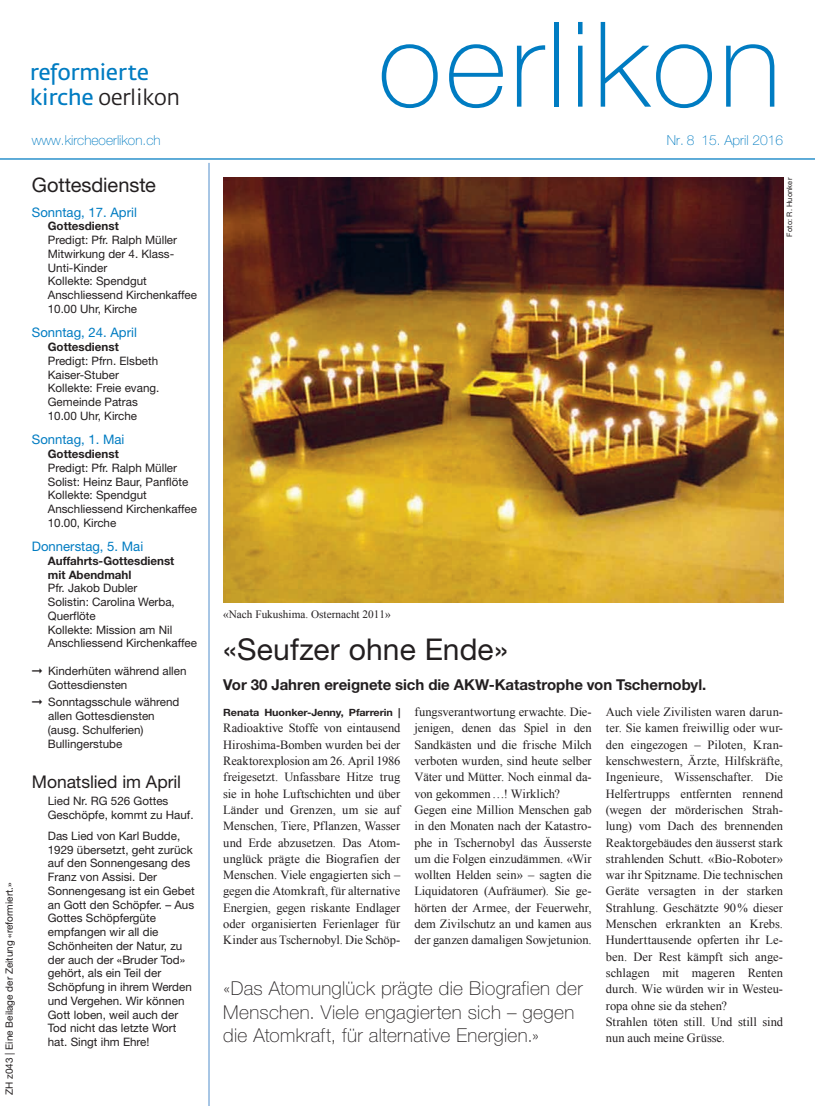
<style>
.page{position:relative;width:815px;height:1106px;background:#fff}
.page>*{position:absolute;margin:0;border:0;box-sizing:border-box;transform-origin:0 0}
.t1{font:100 118.62px "Helvetica Neue LT Std";letter-spacing:.03em;color:#007cc2}
.t2{font:30px "Helvetica Neue LT Std";letter-spacing:.005em;color:#231f20}
.t3{font:21.75px/24.5px "Fedra Sans";letter-spacing:-.02em;color:#007cc2}
.t4{font:20px "Helvetica Neue LT Std";letter-spacing:-.005em;color:#231f20}
.t5{font:100 19.12px/23.5px "Helvetica Neue LT Std";letter-spacing:.015em;color:#231f20}
.t6{font:17.5px "Helvetica Neue LT Std";letter-spacing:-.005em;color:#231f20}
.t7{font:700 15px "Helvetica Neue LT Std";letter-spacing:-.005em;color:#231f20}
.t8{font:100 13.75px "Helvetica Neue LT Std";color:#007cc2}
.t9{font:13.12px "Helvetica Neue LT Std";color:#007cc2}
.t10{font:12.5px/16.2px "Times New Roman";color:#231f20}
.t11{font:11.62px/13.8px "Helvetica Neue LT Std";color:#231f20}
.t12{font:700 11.62px/13.8px "Helvetica Neue LT Std";color:#231f20}
.t13{font:11.25px "Times New Roman";color:#231f20}
.t14{font:10px "Helvetica Neue LT Std";color:#231f20}
.t15{font:700 10px "Helvetica Neue LT Std";letter-spacing:-.01em;color:#231f20;scale:1.08 1}
.t16{font:7.5px "Helvetica Neue LT Std";letter-spacing:.02em;color:#231f20}
.s1{color:#231f20}
</style>
<div class="page">
<hr style="left:208px;top:163px;width:2px;height:943px;background:#73a4d6">
<hr style="left:0;top:158px;width:815px;height:2px;background:#007cc2">
<img style="left:223px;top:178px;width:560px;height:424px">
<p class="t14" style="left:3px;top:1095px;width:214px;rotate:-90deg">ZH z043 | Eine Beilage der Zeitung «reformiert.»</p>
<h3 class="t3" style="left:30px;top:61px;width:152px">reformierte kirche <span class="s1">oerlikon</span></h3>
<p class="t8" style="left:32px;top:133px;width:130px">www.kircheoerlikon.ch</p>
<h3 class="t4" style="left:32px;top:173px;width:126px">Gottesdienste</h3>
<p class="t9" style="left:32px;top:204px;width:107px">Sonntag, 17. April</p>
<p class="t12" style="left:48px;top:219px;width:73px">Gottesdienst</p>
<p class="t11" style="left:48px;top:233px;width:151px">Predigt: Pfr. Ralph Müller<br>Mitwirkung der 4. Klass-<br>Unti-Kinder<br>Kollekte: Spendgut<br>Anschliessend Kirchenkaffee<br>10.00 Uhr, Kirche</p>
<p class="t9" style="left:32px;top:325px;width:107px">Sonntag, 24. April</p>
<p class="t12" style="left:48px;top:340px;width:73px">Gottesdienst</p>
<p class="t11" style="left:48px;top:354px;width:113px">Predigt: Pfrn. Elsbeth<br>Kaiser-Stuber<br>Kollekte: Freie evang.<br>Gemeinde Patras<br>10.00 Uhr, Kirche</p>
<p class="t9" style="left:32px;top:432px;width:94px">Sonntag, 1. Mai</p>
<p class="t12" style="left:48px;top:447px;width:73px">Gottesdienst</p>
<p class="t11" style="left:48px;top:460px;width:151px">Predigt: Pfr. Ralph Müller<br>Solist: Heinz Baur, Panflöte<br>Kollekte: Spendgut<br>Anschliessend Kirchenkaffee<br>10.00, Kirche</p>
<p class="t9" style="left:32px;top:538px;width:113px">Donnerstag, 5. Mai</p>
<p class="t12" style="left:48px;top:553px;width:128px">Auffahrts-Gottesdienst mit Abendmahl</p>
<p class="t11" style="left:48px;top:581px;width:151px">Pfr. Jakob Dubler<br>Solistin: Carolina Werba,<br>Querflöte<br>Kollekte: Mission am Nil<br>Anschliessend Kirchenkaffee</p>
<p class="t11" style="left:48px;top:664px;width:140px;text-indent:-16px">➞ Kinderhüten während allen<br>Gottesdiensten</p>
<p class="t11" style="left:48px;top:695px;width:133px;text-indent:-16px">➞ Sonntagsschule während allen Gottesdiensten (ausg. Schulferien)<br>Bullingerstube</p>
<h3 class="t6" style="left:32px;top:771px;width:151px">Monatslied im April</h3>
<p class="t11" style="left:48px;top:794px;width:147px">Lied Nr. RG 526 Gottes<br>Geschöpfe, kommt zu Hauf.</p>
<p class="t11" style="left:48px;top:828px;width:148px">Das Lied von Karl Budde,<br>1929 übersetzt, geht zurück auf den Sonnengesang des<br>Franz von Assisi. Der<br>Sonnengesang ist ein Gebet an Gott den Schöpfer. – Aus<br>Gottes Schöpfergüte empfangen wir all die<br>Schönheiten der Natur, zu der auch der «Bruder Tod» gehört, als ein Teil der<br>Schöpfung in ihrem Werden und Vergehen. Wir können<br>Gott loben, weil auch der<br>Tod nicht das letzte Wort hat. Singt ihm Ehre!</p>
<h1 class="t1" style="left:378px;top:-3px;width:405px">oerlikon</h1>
<p class="t8" style="left:667px;top:133px;width:118px">Nr. 8 15. April 2016</p>
<p class="t16" style="left:785px;top:236px;width:60px;rotate:-90deg">Foto: R. Huonker</p>
<p class="t13" style="left:223px;top:606px;width:169px">«Nach Fukushima. Osternacht 2011»</p>
<h2 class="t2" style="left:223px;top:631px;width:286px">«Seufzer ohne Ende»</h2>
<p class="t7" style="left:223px;top:675px;width:485px">Vor 30 Jahren ereignete sich die AKW-Katastrophe von Tschernobyl.</p>
<p class="t10" style="left:415px;top:703px;width:179px">fungsverantwortung erwachte. Die&shy;jenigen, denen das Spiel in den<br>Sandkästen und die frische Milch verboten wurden, sind heute selber<br>Väter und Mütter. Noch einmal da&shy;von gekommen…! Wirklich?<br>Gegen eine Million Menschen gab in den Monaten nach der Katastro&shy;phe in Tschernobyl das Äusserste um die Folgen einzudämmen. «Wir wollten Helden sein» – sagten die<br>Liquidatoren (Aufräumer). Sie ge&shy;hörten der Armee, der Feuerwehr, dem Zivilschutz an und kamen aus der ganzen damaligen Sowjetunion.</p>
<p class="t10" style="left:606px;top:703px;width:179px">Auch viele Zivilisten waren darun&shy;ter. Sie kamen freiwillig oder wur&shy;den eingezogen – Piloten, Kran&shy;kenschwestern, Ärzte, Hilfskräfte,<br>Ingenieure, Wissenschafter. Die<br>Helfertrupps entfernten rennend (wegen der mörderischen Strah&shy;lung) vom Dach des brennenden<br>Reaktorgebäudes den äusserst stark strahlenden Schutt. «Bio-Roboter» war ihr Spitzname. Die technischen<br>Geräte versagten in der starken<br>Strahlung. Geschätzte 90% dieser<br>Menschen erkrankten an Krebs.<br>Hunderttausende opferten ihr Le&shy;ben. Der Rest kämpft sich ange&shy;schlagen mit mageren Renten durch. Wie würden wir in Westeu&shy;ropa ohne sie da stehen?<br>Strahlen töten still. Und still sind nun auch meine Grüsse.</p>
<p class="t15" style="left:223px;top:706px;width:166px">Renata Huonker-Jenny, Pfarrerin |</p>
<p class="t10" style="left:223px;top:720px;width:179px;text-align:justify">Radioaktive Stoffe von eintausend Hiroshima-Bomben wurden bei der Reaktorexplosion am 26. April 1986 freigesetzt. Unfassbare Hitze trug sie in hohe Luftschichten und über Länder und Grenzen, um sie auf Menschen, Tiere, Pflanzen, Wasser und Erde abzusetzen. Das Atom&shy;unglück prägte die Biografien der Menschen. Viele engagierten sich – gegen die Atomkraft, für alternative Energien, gegen riskante Endlager oder organisierten Ferienlager für Kinder aus Tschernobyl. Die Schöp-</p>
<h3 class="t5" style="left:223px;top:976px;width:361px">«Das Atomunglück prägte die Biografien der<br>Menschen. Viele engagierten sich – gegen die Atomkraft, für alternative Energien.»</h3>
</div>
